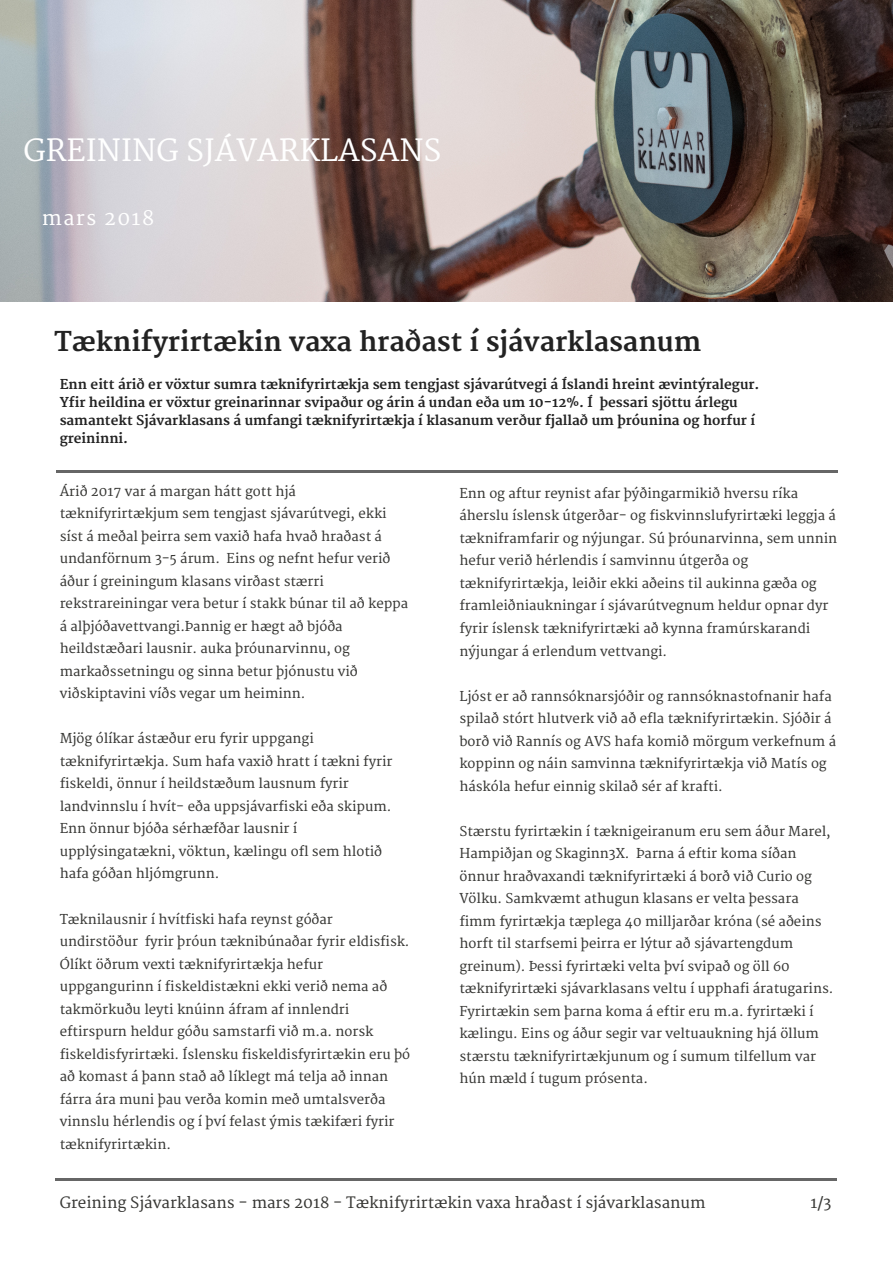
<style>
.page{position:relative;width:893px;height:1263px;background:#fff}
.page>*{position:absolute;margin:0;border:0;box-sizing:border-box;transform-origin:0 0}
.t1{font:29.85px "Merriweather";color:#fff}
.t2{font:700 26.55px "Merriweather";color:#222}
.t3{font:19.8px "Merriweather";letter-spacing:.07em;color:#fff}
.t4{font:15.3px "Merriweather";color:#363633}
.t5{font:13.2px/22.5px "Merriweather";color:#363633}
.t6{font:700 13.2px/18px "Merriweather";color:#222}
</style>
<div class="page">
<hr style="left:55px;top:1178px;width:782px;height:2px;background:#666">
<hr style="left:56px;top:471px;width:782px;height:2px;background:#666">
<img style="left:0;top:0;width:893px;height:302px">
<h1 class="t1" style="left:24px;top:133px;width:419px">GREINING SJÁVARKLASANS</h1>
<h3 class="t3" style="left:42px;top:206px;width:114px">mars 2018</h3>
<h2 class="t2" style="left:54px;top:326px;width:649px">Tæknifyrirtækin vaxa hraðast í sjávarklasanum</h2>
<p class="t6" style="left:60px;top:375px;width:701px">Enn eitt árið er vöxtur sumra tæknifyrirtækja sem tengjast sjávarútvegi á Íslandi hreint ævintýralegur.<br>Yfir heildina er vöxtur greinarinnar svipaður og árin á undan eða um 10-12%. Í þessari sjöttu árlegu samantekt Sjávarklasans á umfangi tæknifyrirtækja í klasanum verður fjallað um þróunina og horfur í greininni.</p>
<p class="t5" style="left:60px;top:480px;width:350px">Árið 2017 var á margan hátt gott hjá tæknifyrirtækjum sem tengjast sjávarútvegi, ekki síst á meðal þeirra sem vaxið hafa hvað hraðast á undanförnum 3-5 árum. Eins og nefnt hefur verið áður í greiningum klasans virðast stærri rekstrareiningar vera betur í stakk búnar til að keppa á alþjóðavettvangi.Þannig er hægt að bjóða heildstæðari lausnir. auka þróunarvinnu, og markaðssetningu og sinna betur þjónustu við viðskiptavini víðs vegar um heiminn.</p>
<p class="t5" style="left:60px;top:728px;width:334px">Mjög ólíkar ástæður eru fyrir uppgangi tæknifyrirtækja. Sum hafa vaxið hratt í tækni fyrir fiskeldi, önnur í heildstæðum lausnum fyrir landvinnslu í hvít- eða uppsjávarfiski eða skipum.<br>Enn önnur bjóða sérhæfðar lausnir í upplýsingatækni, vöktun, kælingu ofl sem hlotið hafa góðan hljómgrunn.</p>
<p class="t5" style="left:60px;top:908px;width:352px">Tæknilausnir í hvítfiski hafa reynst góðar undirstöður fyrir þróun tæknibúnaðar fyrir eldisfisk.<br>Ólíkt öðrum vexti tæknifyrirtækja hefur uppgangurinn í fiskeldistækni ekki verið nema að takmörkuðu leyti knúinn áfram af innlendri eftirspurn heldur góðu samstarfi við m.a. norsk fiskeldisfyrirtæki. Íslensku fiskeldisfyrirtækin eru þó að komast á þann stað að líklegt má telja að innan fárra ára muni þau verða komin með umtalsverða vinnslu hérlendis og í því felast ýmis tækifæri fyrir tæknifyrirtækin.</p>
<p class="t5" style="left:459px;top:482px;width:379px">Enn og aftur reynist afar þýðingarmikið hversu ríka áherslu íslensk útgerðar- og fiskvinnslufyrirtæki leggja á tækniframfarir og nýjungar. Sú þróunarvinna, sem unnin hefur verið hérlendis í samvinnu útgerða og tæknifyrirtækja, leiðir ekki aðeins til aukinna gæða og framleiðniaukningar í sjávarútvegnum heldur opnar dyr fyrir íslensk tæknifyrirtæki að kynna framúrskarandi nýjungar á erlendum vettvangi.</p>
<p class="t5" style="left:459px;top:685px;width:378px">Ljóst er að rannsóknarsjóðir og rannsóknastofnanir hafa spilað stórt hlutverk við að efla tæknifyrirtækin. Sjóðir á borð við Rannís og AVS hafa komið mörgum verkefnum á koppinn og náin samvinna tæknifyrirtækja við Matís og háskóla hefur einnig skilað sér af krafti.</p>
<p class="t5" style="left:459px;top:820px;width:375px">Stærstu fyrirtækin í tæknigeiranum eru sem áður Marel, Hampiðjan og Skaginn3X. Þarna á eftir koma síðan önnur hraðvaxandi tæknifyrirtæki á borð við Curio og Völku. Samkvæmt athugun klasans er velta þessara fimm fyrirtækja tæplega 40 milljarðar króna (sé aðeins horft til starfsemi þeirra er lýtur að sjávartengdum greinum). Þessi fyrirtæki velta því svipað og öll 60 tæknifyrirtæki sjávarklasans veltu í upphafi áratugarins.<br>Fyrirtækin sem þarna koma á eftir eru m.a. fyrirtæki í kælingu. Eins og áður segir var veltuaukning hjá öllum stærstu tæknifyrirtækjunum og í sumum tilfellum var hún mæld í tugum prósenta.</p>
<p class="t4" style="left:60px;top:1194px;width:647px">Greining Sjávarklasans - mars 2018 - Tæknifyrirtækin vaxa hraðast í sjávarklasanum</p>
<p class="t4" style="left:811px;top:1194px;width:23px">1/3</p>
</div>
